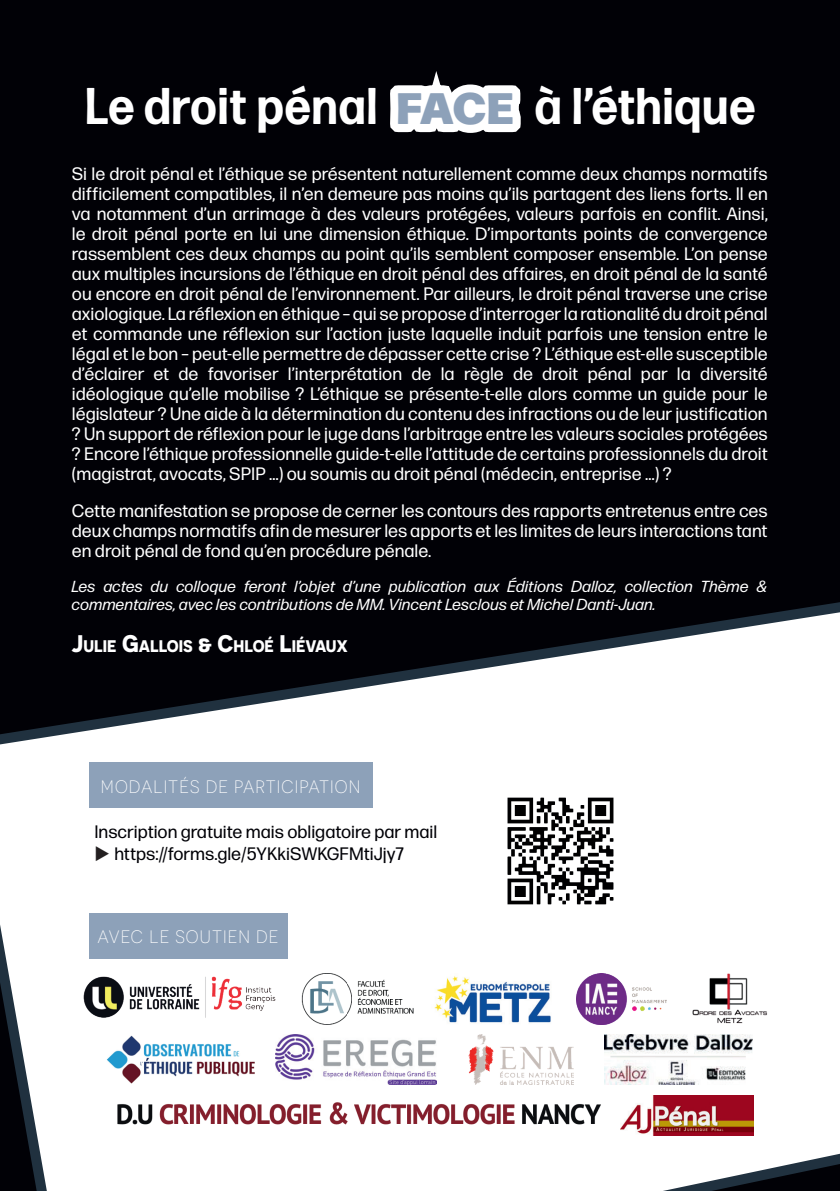
<style>
.page{position:relative;width:840px;height:1191px;background:#fff}
.page>*{position:absolute;margin:0;border:0;box-sizing:border-box;transform-origin:0 0}
.t1{font:700 51.6px "Forma DJR Micro";letter-spacing:.01em;color:#fff;scale:.89 1}
.t2{font:18px/20px "Forma DJR Micro";color:#fff;text-align:justify}
.t3{font:18px "Forma DJR Micro";color:#010106}
.t4{font:300 18px "Novecentosans";letter-spacing:.06em;color:#fff}
.t5{font:700 16.8px "Novecentosans";color:#fff}
.t6{font:italic 16px/18px "Forma DJR Micro";color:#fff}
.s1{font-weight:900;font-size:44px}
.s2{font-size:24px}
.s3{color:#231f20}
</style>
<div class="page">
<div style="left:0;top:0;width:839px;height:1191px;background:#010106"></div>
<svg style="left:0;top:602px;width:839px;height:589px"></svg>
<div style="left:89px;top:913px;width:198px;height:45px;background:#8da1b9"></div>
<div style="left:89px;top:763px;width:283px;height:45px;background:#8da1b9"></div>
<img style="left:77px;top:971px;width:205px;height:51px">
<img style="left:297px;top:973px;width:116px;height:51px">
<img style="left:576px;top:973px;width:90px;height:51px">
<img style="left:690px;top:973px;width:78px;height:51px">
<img style="left:468px;top:1034px;width:105px;height:51px">
<img style="left:105px;top:1034px;width:151px;height:51px">
<img style="left:603px;top:1034px;width:148px;height:51px">
<img style="left:620px;top:1095px;width:132px;height:40px">
<img style="left:431px;top:973px;width:122px;height:51px">
<img style="left:492px;top:783px;width:136px;height:136px">
<img style="left:105px;top:1097px;width:501px;height:36px">
<img style="left:275px;top:1034px;width:161px;height:51px">
<h1 class="t1" style="left:85px;top:72px;width:754px">Le droit pénal <span class="s1">FACE</span> à l’éthique</h1>
<p class="t2" style="left:72px;top:163px;width:697px">Si le droit pénal et l’éthique se présentent naturellement comme deux champs normatifs difficilement compatibles, il n’en demeure pas moins qu’ils partagent des liens forts. Il en va notamment d’un arrimage à des valeurs protégées, valeurs parfois en conflit. Ainsi, le droit pénal porte en lui une dimension éthique. D’importants points de convergence rassemblent ces deux champs au point qu’ils semblent composer ensemble. L’on pense aux multiples incursions de l’éthique en droit pénal des affaires, en droit pénal de la santé ou encore en droit pénal de l’environnement. Par ailleurs, le droit pénal traverse une crise axiologique. La réflexion en éthique – qui se propose d’interroger la rationalité du droit pénal et commande une réflexion sur l’action juste laquelle induit parfois une tension entre le légal et le bon – peut-elle permettre de dépasser cette crise ? L’éthique est-elle susceptible d’éclairer et de favoriser l’interprétation de la règle de droit pénal par la diversité idéologique qu’elle mobilise ? L’éthique se présente-t-elle alors comme un guide pour le législateur ? Une aide à la détermination du contenu des infractions ou de leur justification ? Un support de réflexion pour le juge dans l’arbitrage entre les valeurs sociales protégées ? Encore l’éthique professionnelle guide-t-elle l’attitude de certains professionnels du droit (magistrat, avocats, SPIP …) ou soumis au droit pénal (médecin, entreprise …) ?</p>
<p class="t2" style="left:72px;top:500px;width:697px">Cette manifestation se propose de cerner les contours des rapports entretenus entre ces deux champs normatifs afin de mesurer les apports et les limites de leurs interactions tant en droit pénal de fond qu’en procédure pénale.</p>
<p class="t6" style="left:72px;top:577px;width:697px">Les actes du colloque feront l’objet d’une publication aux Éditions Dalloz, collection Thème &amp; commentaires, avec les contributions de MM. Vincent Lesclous et Michel Danti-Juan.</p>
<p class="t5" style="left:72px;top:636px;width:277px"><span class="s2">J</span>ULIE <span class="s2">G</span>ALLOIS <span class="s2">&amp; C</span>HLOÉ <span class="s2">L</span>IÉVAUX</p>
<p class="t4" style="left:101px;top:776px;width:261px">MODALITÉS DE PARTICIPATION</p>
<p class="t3" style="left:94px;top:820px;width:344px">Inscription gratuite mais obligatoire par mail</p>
<p class="t3" style="left:94px;top:842px;width:311px"><span class="s3">◆</span> https://forms.gle/5YKkiSWKGFMtiJjy7</p>
<p class="t4" style="left:98px;top:927px;width:182px">AVEC LE SOUTIEN DE</p>
</div>
